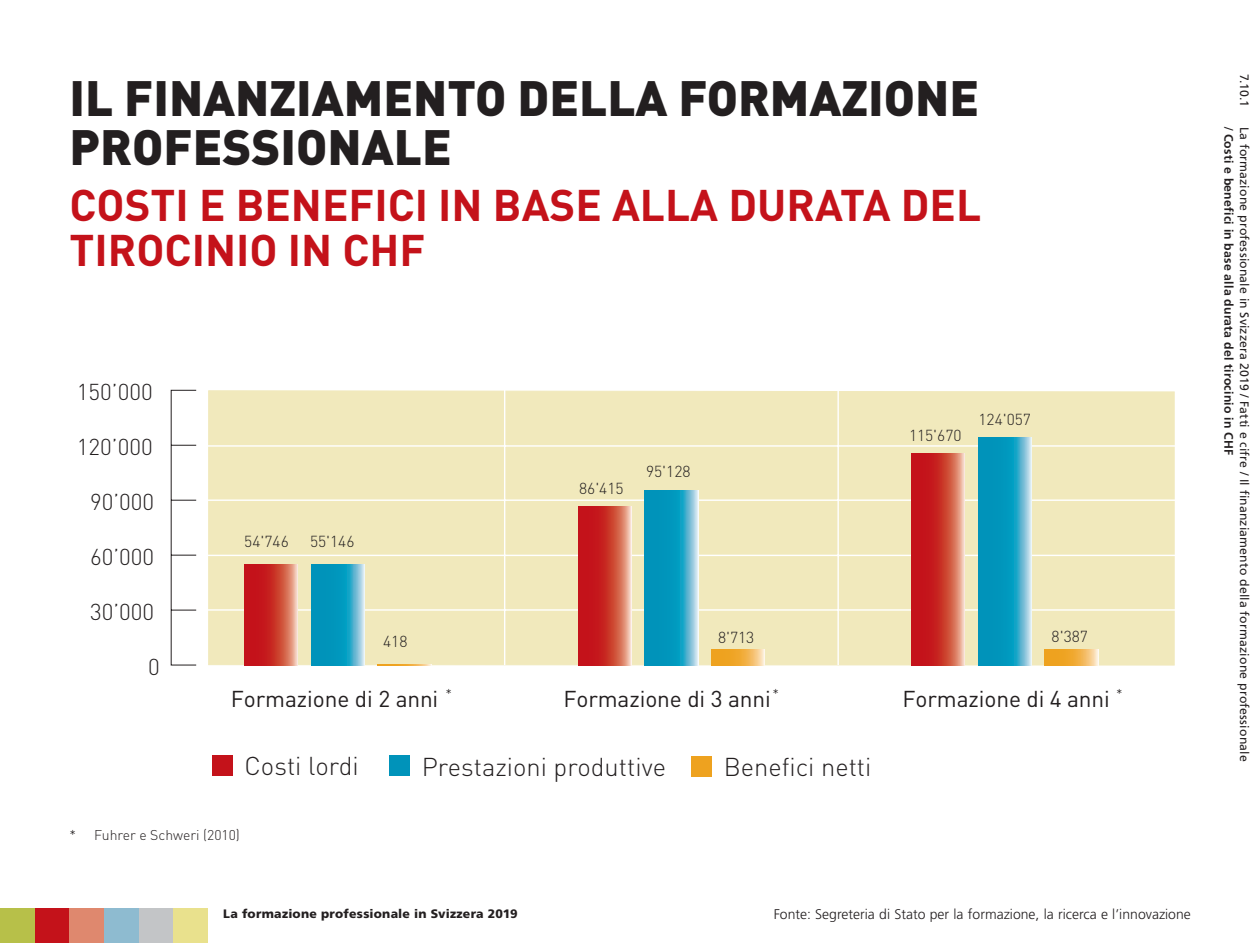
<style>
.page{position:relative;width:1260px;height:943px;background:#fff}
.page>*{position:absolute;margin:0;border:0;box-sizing:border-box;transform-origin:0 0}
.t1{font:900 49px/49px "DIN";color:#231f20}
.t2{font:700 43.75px/45.5px "DIN";color:#c4121a}
.t3{font:300 25.55px "DIN";color:#231f20}
.t4{font:22.75px "DIN";letter-spacing:-.005em;color:#231f20}
.t5{font:300 22.75px "DIN";color:#231f20}
.t6{font:300 15.75px "DIN";color:#231f20}
.t7{font:300 14px "Frutiger";color:#231f20}
.t8{font:300 14px "DIN";color:#231f20}
.t9{font:12.25px "Frutiger";letter-spacing:.015em;color:#231f20}
.t10{font:700 12.25px "Frutiger";letter-spacing:.02em;color:#231f20}
.t11{font:900 12.25px "Frutiger";letter-spacing:.02em;color:#231f20}
.s1{font-weight:400}
</style>
<div class="page">
<div style="left:0;top:908px;width:35px;height:35px;background:#b7c049"></div>
<div style="left:35px;top:908px;width:34px;height:35px;background:#c4121a"></div>
<div style="left:69px;top:908px;width:35px;height:35px;background:#df886e"></div>
<div style="left:104px;top:908px;width:35px;height:35px;background:#8ebbd0"></div>
<div style="left:139px;top:908px;width:35px;height:35px;background:#c3c5c7"></div>
<div style="left:174px;top:908px;width:34px;height:35px;background:#e9e18d"></div>
<div style="left:208px;top:390px;width:967px;height:275px;background:#f1e9bc"></div>
<hr style="left:205px;top:609px;width:978px;height:1px;background:#fff">
<hr style="left:205px;top:554px;width:978px;height:2px;background:#fff">
<hr style="left:205px;top:499px;width:978px;height:2px;background:#fff">
<hr style="left:205px;top:445px;width:978px;height:1px;background:#fff">
<hr style="left:504px;top:380px;width:1px;height:285px;background:#fff">
<hr style="left:837px;top:380px;width:2px;height:285px;background:#fff">
<svg style="left:170px;top:389px;width:27px;height:276px"></svg>
<svg style="left:378px;top:664px;width:53px;height:1px"></svg>
<svg style="left:711px;top:649px;width:54px;height:16px"></svg>
<svg style="left:1045px;top:649px;width:53px;height:16px"></svg>
<svg style="left:311px;top:564px;width:54px;height:101px;background:#26a4c5"></svg>
<svg style="left:645px;top:491px;width:53px;height:174px;background:#24a3c5"></svg>
<svg style="left:978px;top:438px;width:54px;height:227px;background:#22a2c4"></svg>
<svg style="left:245px;top:564px;width:53px;height:101px;background:#ce423b"></svg>
<svg style="left:578px;top:507px;width:53px;height:158px;background:#ce4039"></svg>
<svg style="left:912px;top:453px;width:53px;height:212px;background:#ce423b"></svg>
<div style="left:212px;top:755px;width:20px;height:21px;background:#c4121a"></div>
<div style="left:691px;top:756px;width:20px;height:20px;background:#eea21f"></div>
<div style="left:389px;top:755px;width:21px;height:20px;background:#0093ba"></div>
<h1 class="t1" style="left:69px;top:71px;width:911px">IL FINANZIAMENTO DELLA FORMAZIONE<br>PROFESSIONALE</h1>
<h2 class="t2" style="left:69px;top:180px;width:913px">COSTI E BENEFICI IN BASE ALLA DURATA DEL<br>TIROCINIO IN CHF</h2>
<h3 class="t5" style="left:77px;top:377px;width:77px">150’000</h3>
<h3 class="t5" style="left:77px;top:432px;width:77px">120’000</h3>
<h3 class="t5" style="left:90px;top:487px;width:66px">90’000</h3>
<h3 class="t5" style="left:90px;top:542px;width:66px">60’000</h3>
<h3 class="t5" style="left:90px;top:597px;width:66px">30’000</h3>
<h3 class="t5" style="left:148px;top:652px;width:13px">0</h3>
<p class="t6" style="left:244px;top:532px;width:46px">54'746</p>
<p class="t6" style="left:310px;top:532px;width:46px">55'146</p>
<p class="t6" style="left:579px;top:479px;width:46px">86'415</p>
<p class="t6" style="left:646px;top:461px;width:46px">95'128</p>
<p class="t6" style="left:909px;top:425px;width:54px">115'670</p>
<p class="t6" style="left:978px;top:409px;width:54px">124'057</p>
<p class="t6" style="left:383px;top:631px;width:26px">418</p>
<p class="t6" style="left:718px;top:627px;width:38px">8'713</p>
<p class="t6" style="left:1052px;top:626px;width:38px">8'387</p>
<h3 class="t4" style="left:231px;top:684px;width:209px">Formazione di 2 anni</h3>
<p class="t8" style="left:445px;top:685px;width:8px">*</p>
<p class="t8" style="left:773px;top:685px;width:8px">*</p>
<p class="t8" style="left:1116px;top:685px;width:8px">*</p>
<h3 class="t4" style="left:563px;top:684px;width:209px">Formazione di 3 anni</h3>
<h3 class="t4" style="left:903px;top:684px;width:209px">Formazione di 4 anni</h3>
<h3 class="t3" style="left:245px;top:750px;width:116px">Costi lordi</h3>
<h3 class="t3" style="left:422px;top:750px;width:246px">Prestazioni produttive</h3>
<h3 class="t3" style="left:724px;top:750px;width:149px">Benefici netti</h3>
<p class="t8" style="left:69px;top:826px;width:172px">* Fuhrer e Schweri (2010)</p>
<p class="t11" style="left:223px;top:906px;width:296px">La formazione professionale in Svizzera 2019</p>
<p class="t7" style="left:774px;top:906px;width:419px">Fonte: Segreteria di Stato per la formazione, la ricerca e l’innovazione</p>
<p class="t9" style="left:1252px;top:74px;width:33px;rotate:90deg">7.10.1</p>
<p class="t10" style="left:1236px;top:126px;width:330px;rotate:90deg"><span class="s1">/</span> Costi e benefici in base alla durata del tirocinio in CHF</p>
<p class="t9" style="left:1252px;top:126px;width:636px;rotate:90deg">La formazione professionale in Svizzera 2019 / Fatti e cifre / Il finanziamento della formazione professionale</p>
</div>
